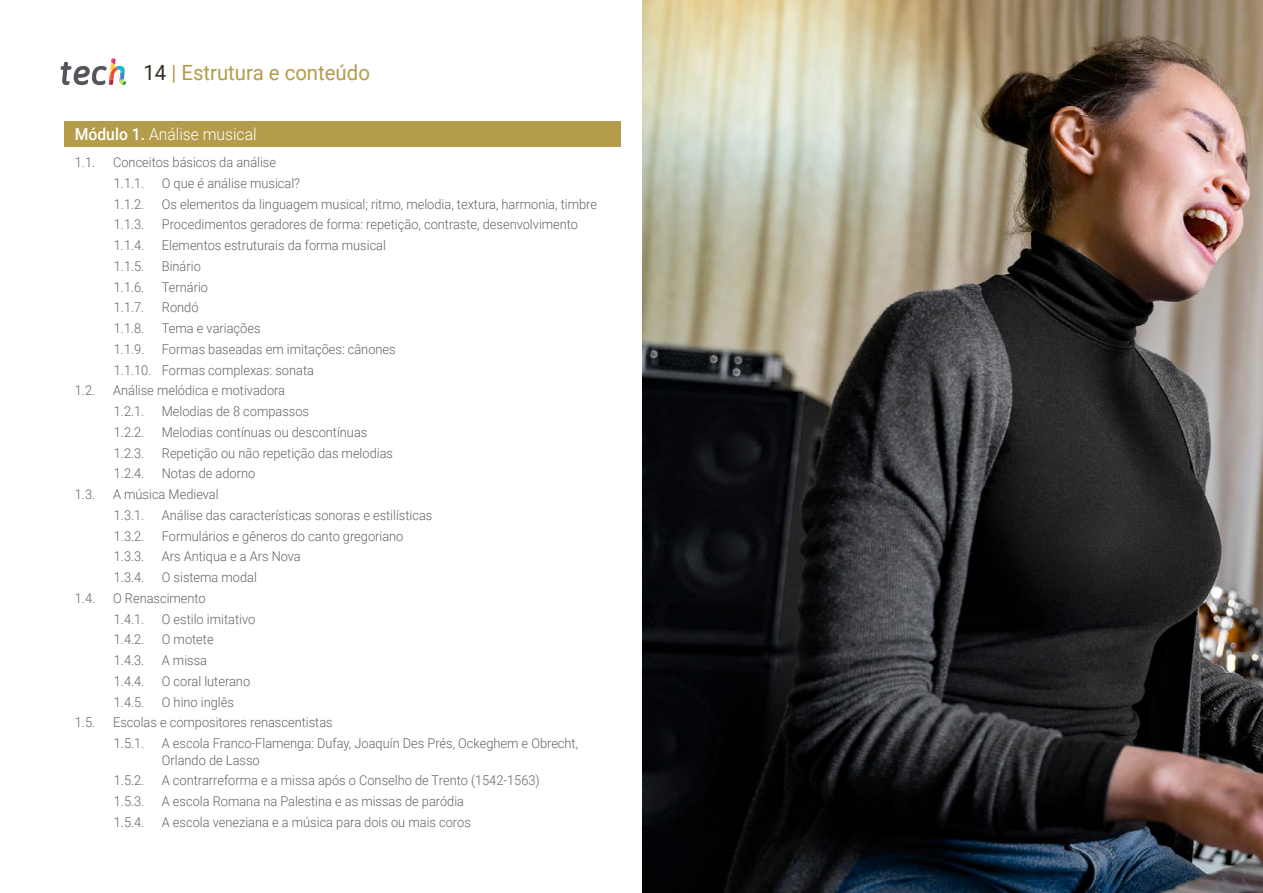
<style>
.page{position:relative;width:1263px;height:893px;background:#fff}
.page>*{position:absolute;margin:0;border:0;box-sizing:border-box;transform-origin:0 0}
.t1{font:21px "Roboto";color:#b49c4b}
.t2{font:300 16.5px "Roboto";color:#fff;scale:.95 1}
.t3{font:300 13.5px/20.7px "Roboto";color:#61646a;scale:.95 1}
.s1{color:#312e20}
.s2{font-weight:500}
</style>
<div class="page">
<div style="left:64px;top:121px;width:557px;height:25px;background:#b49c4b"></div>
<svg style="left:61px;top:58px;width:65px;height:28px"></svg>
<img style="left:642px;top:0;width:621px;height:893px">
<h1 class="t1" style="left:144px;top:57px;width:228px"><span class="s1">14</span> | Estrutura e conteúdo</h1>
<p class="t2" style="left:75px;top:123px;width:193px"><span class="s2">Módulo 1.</span> Análise musical</p>
<p class="t3" style="left:75px;top:151px;width:23px">1.1.</p>
<p class="t3" style="left:113px;top:151px;width:173px">Conceitos básicos da análise<br>1.1.1.</p>
<p class="t3" style="left:162px;top:172px;width:147px">O que é análise musical?</p>
<p class="t3" style="left:114px;top:193px;width:34px">1.1.2.</p>
<p class="t3" style="left:162px;top:193px;width:460px">Os elementos da linguagem musical; ritmo, melodia, textura, harmonia, timbre</p>
<p class="t3" style="left:114px;top:214px;width:34px">1.1.3.</p>
<p class="t3" style="left:162px;top:214px;width:440px">Procedimentos geradores de forma: repetição, contraste, desenvolvimento</p>
<p class="t3" style="left:114px;top:234px;width:34px">1.1.4.</p>
<p class="t3" style="left:162px;top:234px;width:237px">Elementos estruturais da forma musical</p>
<p class="t3" style="left:114px;top:255px;width:34px">1.1.5.</p>
<p class="t3" style="left:162px;top:255px;width:43px">Binário</p>
<p class="t3" style="left:114px;top:276px;width:34px">1.1.6.</p>
<p class="t3" style="left:162px;top:276px;width:50px">Ternário</p>
<p class="t3" style="left:114px;top:297px;width:34px">1.1.7.</p>
<p class="t3" style="left:162px;top:297px;width:40px">Rondó</p>
<p class="t3" style="left:114px;top:317px;width:34px">1.1.8.</p>
<p class="t3" style="left:162px;top:317px;width:105px">Tema e variações</p>
<p class="t3" style="left:114px;top:338px;width:34px">1.1.9.</p>
<p class="t3" style="left:114px;top:338px;width:298px;text-indent:48px">Formas baseadas em imitações: cânones<br>1.1.10. Formas complexas: sonata</p>
<p class="t3" style="left:75px;top:380px;width:23px">1.2.</p>
<p class="t3" style="left:113px;top:380px;width:183px">Análise melódica e motivadora<br>1.2.1.</p>
<p class="t3" style="left:162px;top:400px;width:156px">Melodias de 8 compassos</p>
<p class="t3" style="left:114px;top:421px;width:34px">1.2.2.</p>
<p class="t3" style="left:162px;top:421px;width:218px">Melodias contínuas ou descontínuas</p>
<p class="t3" style="left:114px;top:442px;width:34px">1.2.3.</p>
<p class="t3" style="left:162px;top:442px;width:245px">Repetição ou não repetição das melodias</p>
<p class="t3" style="left:114px;top:463px;width:34px">1.2.4.</p>
<p class="t3" style="left:162px;top:463px;width:100px">Notas de adorno</p>
<p class="t3" style="left:75px;top:483px;width:23px">1.3.</p>
<p class="t3" style="left:113px;top:483px;width:113px">A música Medieval<br>1.3.1.</p>
<p class="t3" style="left:162px;top:504px;width:286px">Análise das características sonoras e estilísticas</p>
<p class="t3" style="left:114px;top:525px;width:34px">1.3.2.</p>
<p class="t3" style="left:162px;top:525px;width:256px">Formulários e gêneros do canto gregoriano</p>
<p class="t3" style="left:114px;top:546px;width:34px">1.3.3.</p>
<p class="t3" style="left:162px;top:546px;width:148px">Ars Antiqua e a Ars Nova</p>
<p class="t3" style="left:114px;top:566px;width:34px">1.3.4.</p>
<p class="t3" style="left:162px;top:566px;width:102px">O sistema modal</p>
<p class="t3" style="left:75px;top:587px;width:23px">1.4.</p>
<p class="t3" style="left:113px;top:587px;width:99px">O Renascimento<br>1.4.1.</p>
<p class="t3" style="left:162px;top:608px;width:100px">O estilo imitativo</p>
<p class="t3" style="left:114px;top:629px;width:34px">1.4.2.</p>
<p class="t3" style="left:162px;top:629px;width:56px">O motete</p>
<p class="t3" style="left:114px;top:649px;width:34px">1.4.3.</p>
<p class="t3" style="left:162px;top:649px;width:49px">A missa</p>
<p class="t3" style="left:114px;top:670px;width:34px">1.4.4.</p>
<p class="t3" style="left:162px;top:670px;width:94px">O coral luterano</p>
<p class="t3" style="left:114px;top:691px;width:34px">1.4.5.</p>
<p class="t3" style="left:162px;top:691px;width:77px">O hino inglês</p>
<p class="t3" style="left:75px;top:712px;width:23px">1.5.</p>
<p class="t3" style="left:113px;top:712px;width:233px">Escolas e compositores renascentistas<br>1.5.1.</p>
<p class="t3" style="left:162px;top:735px;width:440px;line-height:16.5px">A escola Franco-Flamenga: Dufay, Joaquín Des Prés, Ockeghem e Obrecht,<br>Orlando de Lasso</p>
<p class="t3" style="left:114px;top:770px;width:34px">1.5.2.</p>
<p class="t3" style="left:162px;top:770px;width:399px">A contrarreforma e a missa após o Conselho de Trento (1542-1563)</p>
<p class="t3" style="left:114px;top:790px;width:34px">1.5.3.</p>
<p class="t3" style="left:162px;top:790px;width:320px">A escola Romana na Palestina e as missas de paródia</p>
<p class="t3" style="left:114px;top:811px;width:34px">1.5.4.</p>
<p class="t3" style="left:162px;top:811px;width:327px">A escola veneziana e a música para dois ou mais coros</p>
</div>
